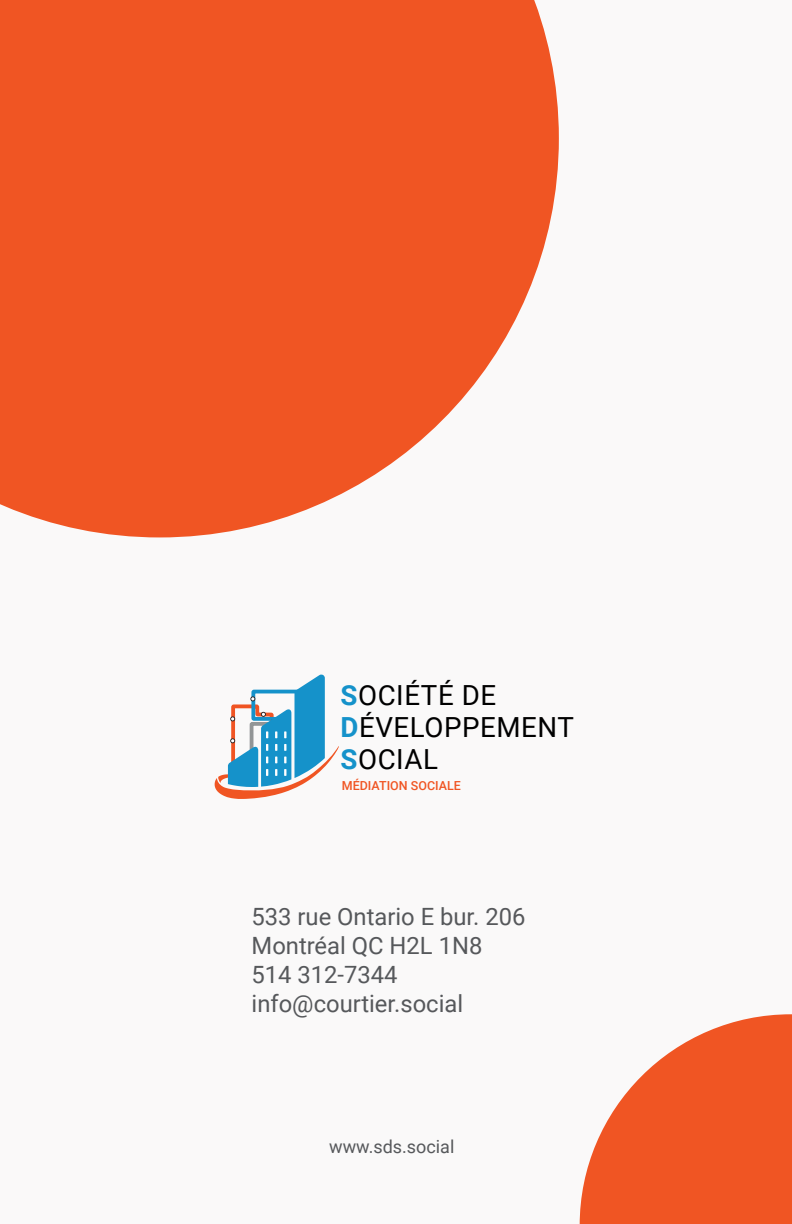
<style>
.page{position:relative;width:792px;height:1224px;background:#faf9f9}
.page>*{position:absolute;margin:0;border:0;box-sizing:border-box;transform-origin:0 0}
.t1{font:27.8px/31.8px "Roboto";letter-spacing:.02em;color:#000}
.t2{font:23.8px/29px "Roboto";color:#56585b}
.t3{font:18px "Roboto";color:#56585b}
.t4{font:500 12.4px "Roboto";color:#f05523}
.s1{font-weight:700;color:#1592ca}
</style>
<div class="page">
<svg style="left:0;top:0;width:559px;height:537px;background:#f1683d"></svg>
<svg style="left:580px;top:1014px;width:212px;height:210px;fill:#f05523"></svg>
<svg style="left:215px;top:674px;width:124px;height:125px"></svg>
<p class="t1" style="left:341px;top:678px;width:235px"><span class="s1">S</span>OCIÉTÉ DE<br><span class="s1">D</span>ÉVELOPPEMENT<br><span class="s1">S</span>OCIAL</p>
<p class="t4" style="left:342px;top:777px;width:121px">MÉDIATION SOCIALE</p>
<p class="t2" style="left:252px;top:901px;width:275px">533 rue Ontario E bur. 206<br>Montréal QC H2L 1N8<br>514 312-7344 info@courtier.social</p>
<p class="t3" style="left:329px;top:1134px;width:127px">www.sds.social</p>
</div>
